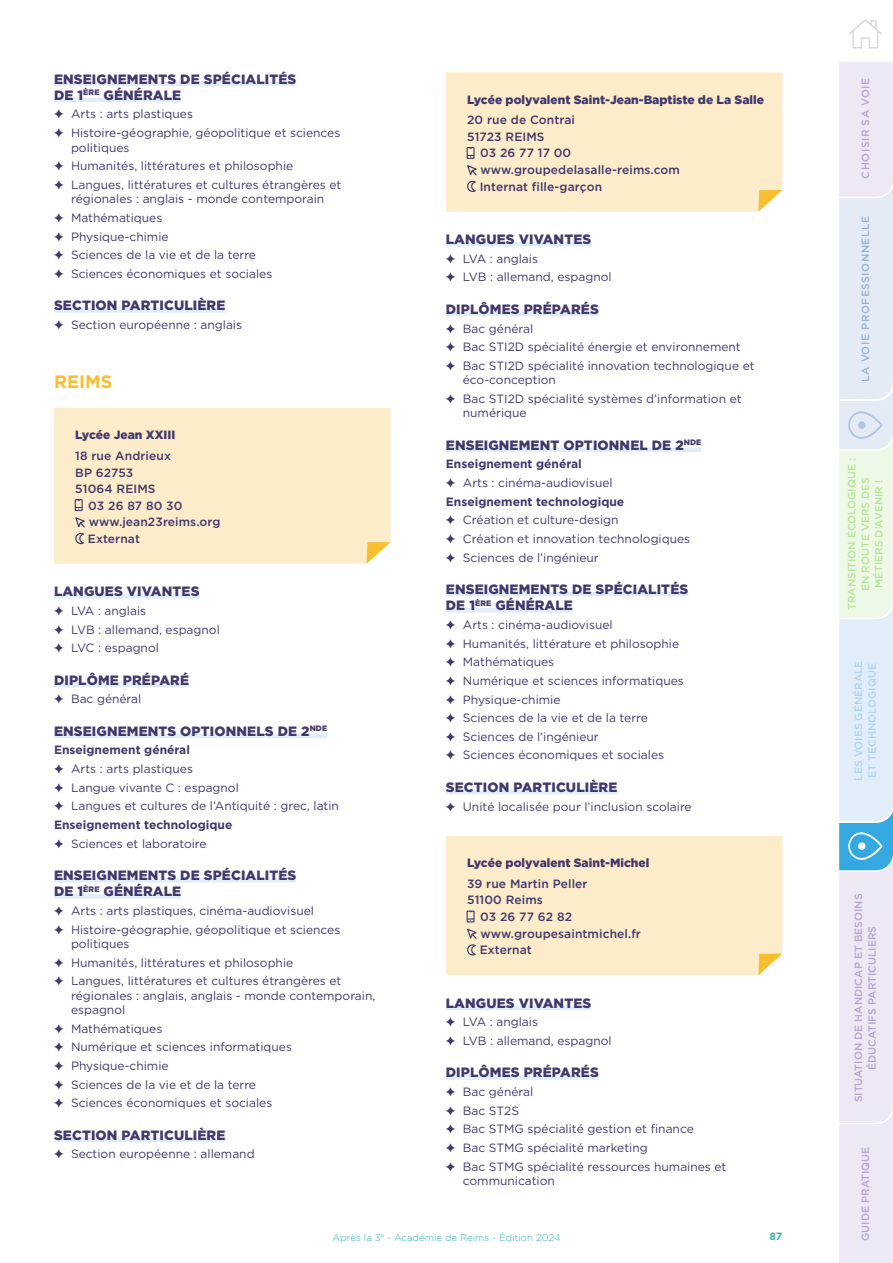
<style>
.page{position:relative;width:893px;height:1263px;background:#fff}
.page>*{position:absolute;margin:0;border:0;box-sizing:border-box;transform-origin:0 0}
.t1{font:700 18px "Gotham HTF";color:#f7bf2f}
.t2{font:900 13.5px/16.2px "Gotham HTF";letter-spacing:.01em;color:#41386c}
.t3{font:12px/18.6px "Gotham HTF";color:#41386c}
.t4{font:500 12px/16.5px "Gotham HTF";letter-spacing:.01em;color:#41386c}
.t5{font:900 12px "Gotham HTF";color:#41386c}
.t6{font:500 10.5px/13.5px "Gotham HTF";color:#bba3cf;text-align:center}
.t7{font:500 10.5px/13.5px "Gotham HTF";color:#b8e599;text-align:center}
.t8{font:500 10.5px/13.5px "Gotham HTF";color:#afd4f1}
.t9{font:500 10.5px "Gotham HTF";letter-spacing:.05em;color:#95b3d4}
.t10{font:500 10.5px "Gotham HTF";letter-spacing:.05em;color:#bba3cf}
.t11{font:700 10.5px "Gotham HTF";color:#35b6aa}
.t12{font:300 9.75px "Gotham HTF";color:#35b6aa}
.s1{font-weight:700}
</style>
<div class="page">
<div style="left:54px;top:81px;width:242px;height:5px;background:#e1eefa"></div>
<hr style="left:54px;top:98px;width:127px;height:4px;background:#e1eefa">
<div style="left:54px;top:308px;width:171px;height:5px;background:#e1eefa"></div>
<div style="left:54px;top:594px;width:145px;height:5px;background:#e1eefa"></div>
<div style="left:54px;top:682px;width:135px;height:5px;background:#e1eefa"></div>
<div style="left:54px;top:733px;width:273px;height:5px;background:#e1eefa"></div>
<hr style="left:54px;top:878px;width:242px;height:4px;background:#e1eefa">
<div style="left:54px;top:894px;width:127px;height:5px;background:#e1eefa"></div>
<div style="left:54px;top:1137px;width:171px;height:5px;background:#e1eefa"></div>
<div style="left:54px;top:408px;width:336px;height:156px;background:#fdecc9"></div>
<svg style="left:366px;top:542px;width:24px;height:22px"></svg>
<div style="left:75px;top:499px;width:8px;height:12px;border:1px solid #41386c"></div>
<svg style="left:75px;top:507px;width:7px;height:2px"></svg>
<svg style="left:74px;top:516px;width:13px;height:29px"></svg>
<div style="left:446px;top:242px;width:145px;height:5px;background:#e1eefa"></div>
<hr style="left:446px;top:312px;width:153px;height:4px;background:#e1eefa">
<hr style="left:446px;top:448px;width:255px;height:4px;background:#e1eefa">
<hr style="left:446px;top:592px;width:242px;height:4px;background:#e1eefa">
<div style="left:446px;top:608px;width:127px;height:5px;background:#e1eefa"></div>
<hr style="left:446px;top:790px;width:171px;height:4px;background:#e1eefa">
<div style="left:446px;top:1005px;width:145px;height:5px;background:#e1eefa"></div>
<div style="left:446px;top:1075px;width:153px;height:5px;background:#e1eefa"></div>
<div style="left:446px;top:72px;width:336px;height:140px;background:#fdecc9"></div>
<svg style="left:758px;top:190px;width:24px;height:22px"></svg>
<div style="left:467px;top:147px;width:8px;height:12px;border:1px solid #41386c"></div>
<svg style="left:467px;top:155px;width:7px;height:2px"></svg>
<svg style="left:466px;top:164px;width:13px;height:29px"></svg>
<div style="left:446px;top:836px;width:336px;height:139px;background:#fdecc9"></div>
<svg style="left:758px;top:953px;width:24px;height:22px"></svg>
<div style="left:467px;top:910px;width:8px;height:12px;border:1px solid #41386c"></div>
<svg style="left:467px;top:918px;width:7px;height:3px"></svg>
<svg style="left:466px;top:927px;width:13px;height:29px"></svg>
<svg style="left:839px;top:62px;width:54px;height:1201px;background:#e2e9f2"></svg>
<div style="left:858px;top:842px;width:7px;height:8px;background:#fff;border-radius:50%"></div>
<svg style="left:849px;top:19px;width:33px;height:30px"></svg>
<p class="t2" style="left:54px;top:70px;width:244px">ENSEIGNEMENTS DE SPÉCIALITÉS<br>DE 1<sup>ÈRE</sup> GÉNÉRALE</p>
<p class="t3" style="left:54px;top:105px;width:288px">✦ Arts : arts plastiques<br>✦ Histoire-géographie, géopolitique et sciences</p>
<p class="t3" style="left:54px;top:138px;width:289px;text-indent:17px">politiques<br>✦ Humanités, littératures et philosophie<br>✦ Langues, littératures et cultures étrangères et</p>
<p class="t3" style="left:54px;top:189px;width:272px;text-indent:17px">régionales : anglais - monde contemporain ✦ Mathématiques<br>✦ Physique-chimie<br>✦ Sciences de la vie et de la terre<br>✦ Sciences économiques et sociales</p>
<p class="t2" style="left:54px;top:297px;width:173px">SECTION PARTICULIÈRE</p>
<p class="t3" style="left:54px;top:315px;width:190px">✦ Section européenne : anglais</p>
<h1 class="t1" style="left:54px;top:372px;width:60px">REIMS</h1>
<p class="t5" style="left:75px;top:428px;width:101px">Lycée Jean XXIII</p>
<p class="t4" style="left:75px;top:447px;width:97px">18 rue Andrieux<br>BP 62753<br>51064 REIMS</p>
<p class="t4" style="left:88px;top:497px;width:134px">03 26 87 80 30 www.jean23reims.org<br>Externat</p>
<p class="t2" style="left:54px;top:583px;width:147px">LANGUES VIVANTES</p>
<p class="t3" style="left:54px;top:601px;width:167px">✦ LVA : anglais<br>✦ LVB : allemand, espagnol ✦ LVC : espagnol</p>
<p class="t2" style="left:54px;top:671px;width:137px">DIPLÔME PRÉPARÉ</p>
<p class="t3" style="left:54px;top:689px;width:89px">✦ Bac général</p>
<p class="t2" style="left:54px;top:722px;width:275px">ENSEIGNEMENTS OPTIONNELS DE 2<sup>NDE</sup></p>
<p class="t3" style="left:54px;top:741px;width:286px"><span class="s1">Enseignement général<br></span>✦ Arts : arts plastiques<br>✦ Langue vivante C : espagnol<br>✦ Langues et cultures de l’Antiquité : grec, latin<br><span class="s1">Enseignement technologique<br></span>✦ Sciences et laboratoire</p>
<p class="t2" style="left:54px;top:867px;width:244px">ENSEIGNEMENTS DE SPÉCIALITÉS<br>DE 1<sup>ÈRE</sup> GÉNÉRALE</p>
<p class="t3" style="left:54px;top:901px;width:288px">✦ Arts : arts plastiques, cinéma-audiovisuel<br>✦ Histoire-géographie, géopolitique et sciences</p>
<p class="t3" style="left:54px;top:934px;width:289px;text-indent:17px">politiques<br>✦ Humanités, littératures et philosophie<br>✦ Langues, littératures et cultures étrangères et</p>
<p class="t3" style="left:71px;top:988px;width:306px;line-height:14.4px">régionales : anglais, anglais - monde contemporain, espagnol</p>
<p class="t3" style="left:54px;top:1019px;width:240px">✦ Mathématiques<br>✦ Numérique et sciences informatiques ✦ Physique-chimie<br>✦ Sciences de la vie et de la terre<br>✦ Sciences économiques et sociales</p>
<p class="t2" style="left:54px;top:1126px;width:173px">SECTION PARTICULIÈRE</p>
<p class="t3" style="left:54px;top:1145px;width:202px">✦ Section européenne : allemand</p>
<p class="t5" style="left:467px;top:92px;width:298px">Lycée polyvalent Saint-Jean-Baptiste de La Salle</p>
<p class="t4" style="left:467px;top:112px;width:109px">20 rue de Contrai<br>51723 REIMS</p>
<p class="t4" style="left:480px;top:145px;width:202px">03 26 77 17 00 www.groupedelasalle-reims.com<br>Internat fille-garçon</p>
<p class="t2" style="left:446px;top:231px;width:147px">LANGUES VIVANTES</p>
<p class="t3" style="left:446px;top:249px;width:167px">✦ LVA : anglais<br>✦ LVB : allemand, espagnol</p>
<p class="t2" style="left:446px;top:301px;width:154px">DIPLÔMES PRÉPARÉS</p>
<p class="t3" style="left:446px;top:319px;width:310px">✦ Bac général<br>✦ Bac STI2D spécialité énergie et environnement<br>✦ Bac STI2D spécialité innovation technologique et</p>
<p class="t3" style="left:446px;top:370px;width:297px;text-indent:17px">éco-conception<br>✦ Bac STI2D spécialité systèmes d’information et</p>
<p class="t3" style="left:463px;top:404px;width:65px">numérique</p>
<p class="t2" style="left:446px;top:436px;width:257px">ENSEIGNEMENT OPTIONNEL DE 2<sup>NDE</sup></p>
<p class="t3" style="left:446px;top:455px;width:246px"><span class="s1">Enseignement général<br></span>✦ Arts : cinéma-audiovisuel<br><span class="s1">Enseignement technologique<br></span>✦ Création et culture-design<br>✦ Création et innovation technologiques ✦ Sciences de l’ingénieur</p>
<p class="t2" style="left:446px;top:581px;width:244px">ENSEIGNEMENTS DE SPÉCIALITÉS<br>DE 1<sup>ÈRE</sup> GÉNÉRALE</p>
<p class="t3" style="left:446px;top:615px;width:240px">✦ Arts : cinéma-audiovisuel<br>✦ Humanités, littérature et philosophie ✦ Mathématiques<br>✦ Numérique et sciences informatiques ✦ Physique-chimie<br>✦ Sciences de la vie et de la terre<br>✦ Sciences de l’ingénieur<br>✦ Sciences économiques et sociales</p>
<p class="t2" style="left:446px;top:779px;width:173px">SECTION PARTICULIÈRE</p>
<p class="t3" style="left:446px;top:797px;width:247px">✦ Unité localisée pour l’inclusion scolaire</p>
<p class="t5" style="left:467px;top:856px;width:184px">Lycée polyvalent Saint-Michel</p>
<p class="t4" style="left:467px;top:875px;width:122px">39 rue Martin Peller<br>51100 Reims</p>
<p class="t4" style="left:480px;top:908px;width:163px">03 26 77 62 82 www.groupesaintmichel.fr<br>Externat</p>
<p class="t2" style="left:446px;top:994px;width:147px">LANGUES VIVANTES</p>
<p class="t3" style="left:446px;top:1013px;width:167px">✦ LVA : anglais<br>✦ LVB : allemand, espagnol</p>
<p class="t2" style="left:446px;top:1064px;width:154px">DIPLÔMES PRÉPARÉS</p>
<p class="t3" style="left:446px;top:1082px;width:282px">✦ Bac général<br>✦ Bac ST2S<br>✦ Bac STMG spécialité gestion et finance<br>✦ Bac STMG spécialité marketing<br>✦ Bac STMG spécialité ressources humaines et</p>
<p class="t3" style="left:463px;top:1171px;width:94px">communication</p>
<p class="t12" style="left:332px;top:1232px;width:230px">Après la 3<sup>e</sup> - Académie de Reims - Édition 2024</p>
<p class="t11" style="left:769px;top:1230px;width:15px">87</p>
<p class="t10" style="left:859px;top:179px;width:102px;rotate:-90deg">CHOISIR SA VOIE</p>
<p class="t9" style="left:859px;top:382px;width:168px;rotate:-90deg">LA VOIE PROFESSIONNELLE</p>
<p class="t7" style="left:845px;top:610px;width:153px;rotate:-90deg">TRANSITION ÉCOLOGIQUE :<br>EN ROUTE VERS DES<br>MÉTIERS D’AVENIR !</p>
<p class="t8" style="left:852px;top:780px;width:122px;rotate:-90deg">LES VOIES GÉNÉRALE<br>ET TECHNOLOGIQUE</p>
<p class="t6" style="left:852px;top:1102px;width:210px;rotate:-90deg">SITUATION DE HANDICAP ET BESOINS<br>ÉDUCATIFS PARTICULIERS</p>
<p class="t6" style="left:858px;top:1241px;width:95px;rotate:-90deg">GUIDE PRATIQUE</p>
</div>
